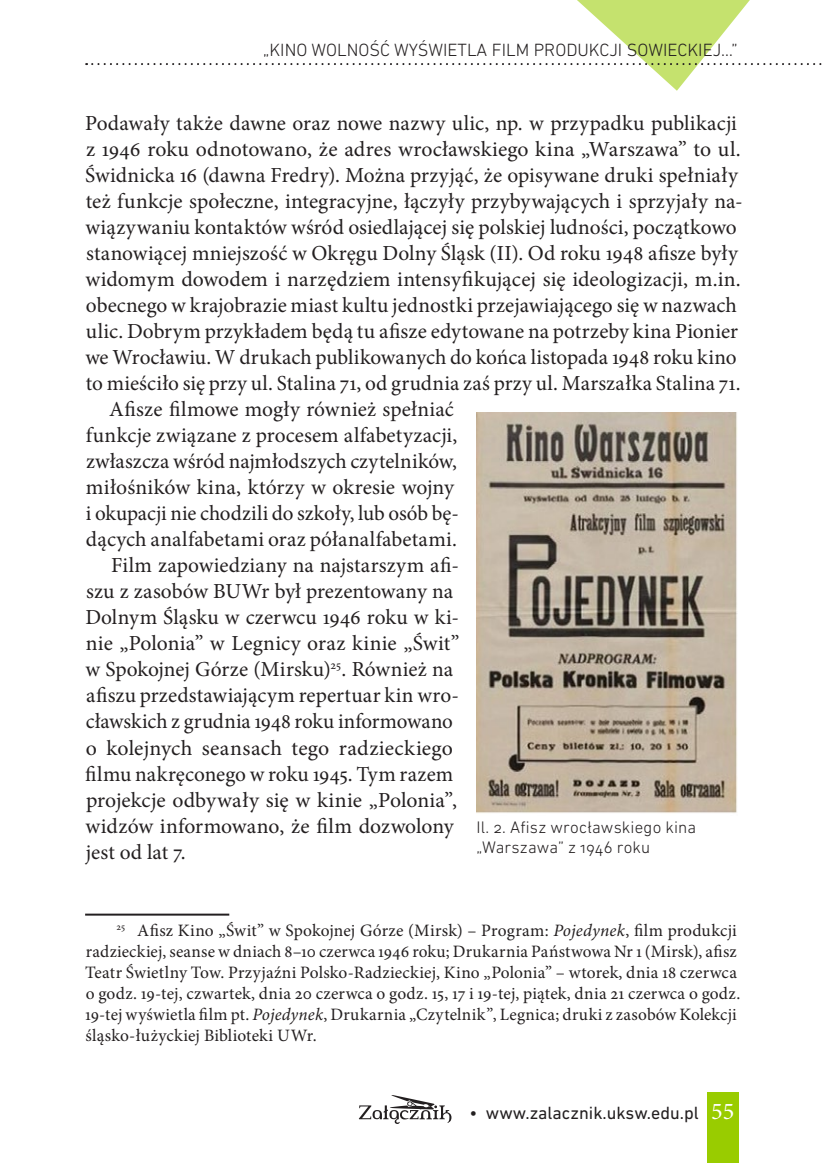
<style>
.page{position:relative;width:823px;height:1163px;background:#fff}
.page>*{position:absolute;margin:0;border:0;box-sizing:border-box;transform-origin:0 0}
.t1{font:21.4px "Minion Pro";letter-spacing:.005em;color:#231f20}
.t2{font:300 18px "DIN Next LT Pro";color:#231f20}
.t3{font:18px "DIN Next LT Pro";color:#231f20}
.t4{font:17.4px/21px "Minion Pro";letter-spacing:.01em;color:#231f20}
.t5{font:300 17px/20px "DIN Next LT Pro";letter-spacing:.01em;color:#231f20}
.s1{font-style:italic}
.s2{font-family:"Minion Pro";font-size:24px;color:#fff}
</style>
<div class="page">
<div style="left:707px;top:1092px;width:31px;height:70px;background:#9c0"></div>
<svg style="left:86px;top:0;width:736px;height:91px"></svg>
<svg style="left:358px;top:1095px;width:93px;height:28px"></svg>
<hr style="left:85px;top:913px;width:144px;height:2px;background:#231f20">
<img style="left:476px;top:412px;width:261px;height:401px">
<p class="t2" style="left:263px;top:39px;width:476px">„Kino Wolność wyświetla film produkcji sowieckiej…”</p>
<p class="t1" style="left:85px;top:109px;width:652px">Podawały także dawne oraz nowe nazwy ulic, np. w przypadku publikacji</p>
<p class="t1" style="left:86px;top:135px;width:656px">z 1946 roku odnotowano, że adres wrocławskiego kina „Warszawa” to ul.</p>
<p class="t1" style="left:85px;top:161px;width:653px">Świdnicka 16 (dawna Fredry). Można przyjąć, że opisywane druki spełniały</p>
<p class="t1" style="left:86px;top:187px;width:658px">też funkcje społeczne, integracyjne, łączyły przybywających i sprzyjały na-</p>
<p class="t1" style="left:85px;top:213px;width:652px">wiązywaniu kontaktów wśród osiedlającej się polskiej ludności, początkowo</p>
<p class="t1" style="left:86px;top:239px;width:652px">stanowiącej mniejszość w Okręgu Dolny Śląsk (II). Od roku 1948 afisze były</p>
<p class="t1" style="left:85px;top:265px;width:656px">widomym dowodem i narzędziem intensyfikującej się ideologizacji, m.in.</p>
<p class="t1" style="left:86px;top:291px;width:652px">obecnego w krajobrazie miast kultu jednostki przejawiającego się w nazwach</p>
<p class="t1" style="left:86px;top:317px;width:653px">ulic. Dobrym przykładem będą tu afisze edytowane na potrzeby kina Pionier</p>
<p class="t1" style="left:85px;top:343px;width:652px">we Wrocławiu. W drukach publikowanych do końca listopada 1948 roku kino</p>
<p class="t1" style="left:86px;top:369px;width:656px">to mieściło się przy ul. Stalina 71, od grudnia zaś przy ul. Marszałka Stalina 71.</p>
<p class="t1" style="left:109px;top:395px;width:346px">Afisze filmowe mogły również spełniać</p>
<p class="t1" style="left:86px;top:421px;width:372px">funkcje związane z procesem alfabetyzacji,</p>
<p class="t1" style="left:86px;top:447px;width:372px">zwłaszcza wśród najmłodszych czytelników,</p>
<p class="t1" style="left:86px;top:473px;width:369px">miłośników kina, którzy w okresie wojny</p>
<p class="t1" style="left:86px;top:499px;width:374px">i okupacji nie chodzili do szkoły, lub osób bę-</p>
<p class="t1" style="left:86px;top:525px;width:372px">dących analfabetami oraz półanalfabetami.</p>
<p class="t1" style="left:111px;top:551px;width:349px">Film zapowiedziany na najstarszym afi-</p>
<p class="t1" style="left:86px;top:577px;width:368px">szu z zasobów BUWr był prezentowany na</p>
<p class="t1" style="left:85px;top:603px;width:375px">Dolnym Śląsku w czerwcu 1946 roku w ki-</p>
<p class="t1" style="left:86px;top:629px;width:375px">nie „Polonia” w Legnicy oraz kinie „Świt”</p>
<p class="t1" style="left:85px;top:655px;width:369px">w Spokojnej Górze (Mirsku)<sup>25</sup>. Również na</p>
<p class="t1" style="left:86px;top:681px;width:374px">afiszu przedstawiającym repertuar kin wro-</p>
<p class="t1" style="left:86px;top:707px;width:368px">cławskich z grudnia 1948 roku informowano</p>
<p class="t1" style="left:86px;top:733px;width:368px">o kolejnych seansach tego radzieckiego</p>
<p class="t1" style="left:85px;top:759px;width:369px">filmu nakręconego w roku 1945. Tym razem</p>
<p class="t1" style="left:86px;top:785px;width:372px">projekcje odbywały się w kinie „Polonia”,</p>
<p class="t1" style="left:85px;top:811px;width:370px">widzów informowano, że film dozwolony</p>
<p class="t1" style="left:86px;top:837px;width:101px">jest od lat 7.</p>
<p class="t5" style="left:476px;top:817px;width:221px">I l. 2. Afisz wrocławskiego kina „Warszawa” z 1946 roku</p>
<p class="t4" style="left:85px;top:919px;width:656px;text-indent:31px"><sup>25</sup> Afisz Kino „Świt” w Spokojnej Górze (Mirsk) – Program: <span class="s1">Pojedynek</span>, film produkcji radzieckiej, seanse w dniach 8–10 czerwca 1946 roku; Drukarnia Państwowa Nr 1 (Mirsk), afisz Teatr Świetlny Tow. Przyjaźni Polsko-Radzieckiej, Kino „Polonia” – wtorek, dnia 18 czerwca o godz. 19-tej, czwartek, dnia 20 czerwca o godz. 15, 17 i 19-tej, piątek, dnia 21 czerwca o godz.<br>19-tej wyświetla film pt. <span class="s1">Pojedynek</span>, Drukarnia „Czytelnik”, Legnica; druki z zasobów Kolekcji śląsko-łużyckiej Biblioteki UWr.</p>
<p class="t3" style="left:469px;top:1101px;width:266px">• www.zalacznik.uksw.edu.pl <span class="s2">55</span></p>
</div>
